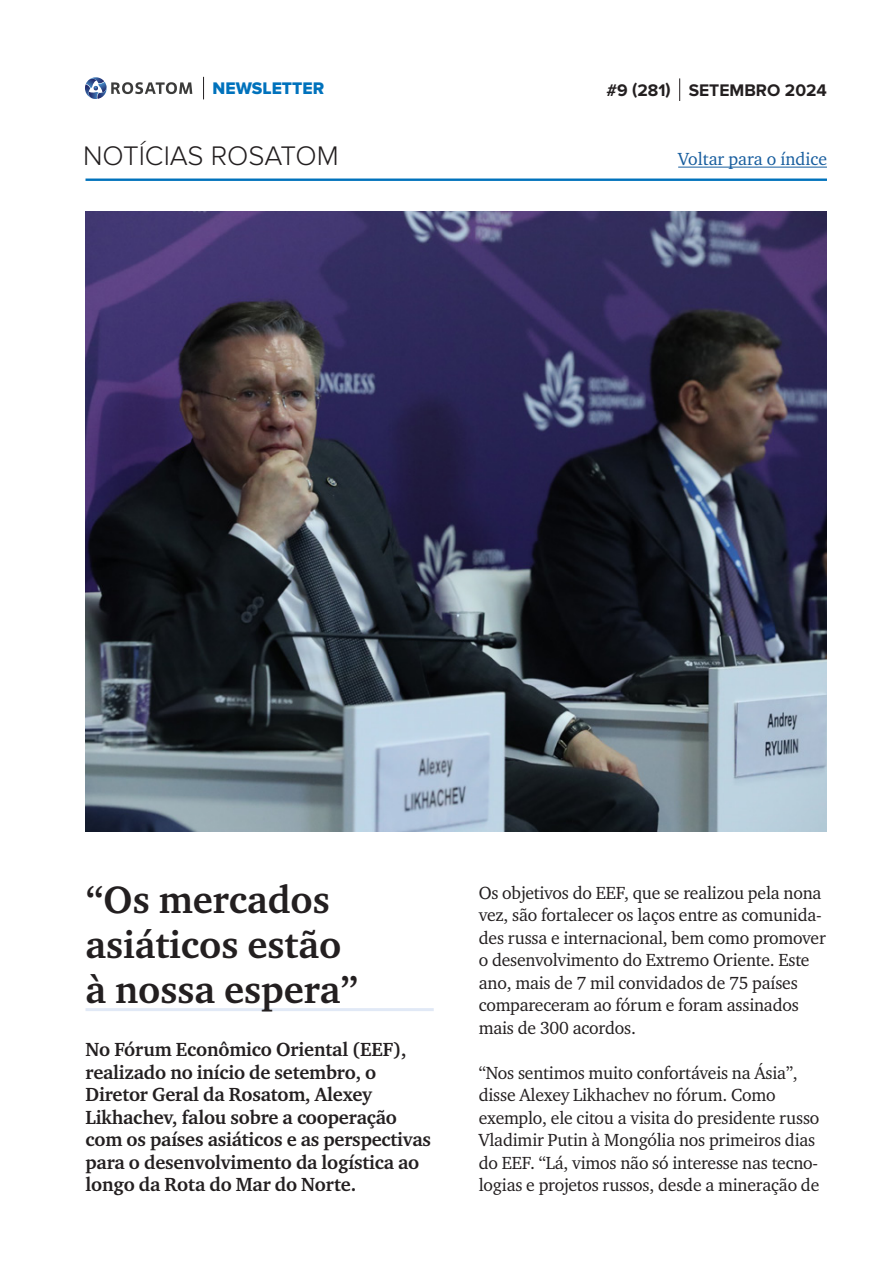
<style>
.page{position:relative;width:893px;height:1263px;background:#fff}
.page>*{position:absolute;margin:0;border:0;box-sizing:border-box;transform-origin:0 0}
.t1{font:700 39px/45px "Charter ITC";color:#231f20}
.t2{font:300 27.9px "Proxima Nova";color:#231f20}
.lead{font:700 19.5px/22.5px "Charter ITC";letter-spacing:-.01em;color:#231f20}
.main_text{font:18px/22.5px "Charter ITC";letter-spacing:-.01em;color:#231f20}
.t3{font:18px "Charter ITC";color:#175d9e}
.t4{font:700 17.4px "Proxima Nova";color:#231f20}
.t5{font:17.4px "Proxima Nova Extrabld";color:#0072bc}
</style>
<div class="page">
<hr style="left:86px;top:179px;width:741px;height:2px;background:#0072bc">
<svg style="left:203px;top:77px;width:1px;height:22px"></svg>
<svg style="left:85px;top:77px;width:107px;height:22px"></svg>
<svg style="left:679px;top:78px;width:1px;height:23px"></svg>
<hr style="left:678px;top:167px;width:149px;height:1px;background:#175d9e">
<hr style="left:86px;top:1008px;width:348px;height:3px;background:#e1e9f6">
<img style="left:86px;top:212px;width:741px;height:619px">
<p class="t5" style="left:213px;top:78px;width:113px">NEWSLETTER</p>
<p class="t4" style="left:606px;top:80px;width:222px">#9 (281) SETEMBRO 2024</p>
<h2 class="t2" style="left:83px;top:140px;width:257px">NOTÍCIAS ROSATOM</h2>
<p class="t3" style="left:678px;top:148px;width:150px">Voltar para o índice</p>
<p class="t1" style="left:86px;top:877px;width:275px">“Os mercados asiáticos estão à nossa espera”</p>
<p class="lead" style="left:86px;top:1038px;width:347px">No Fórum Econômico Oriental (EEF), realizado no início de setembro, o Diretor Geral da Rosatom, Alexey Likhachev, falou sobre a cooperação com os países asiáticos e as perspectivas para o desenvolvimento da logística ao longo da Rota do Mar do Norte.</p>
<p class="main_text" style="left:479px;top:881px;width:348px">Os objetivos do EEF, que se realizou pela nona vez, são fortalecer os laços entre as comunida&shy;des russa e internacional, bem como promover o desenvolvimento do Extremo Oriente. Este ano, mais de 7 mil convidados de 75 países compareceram ao fórum e foram assinados mais de 300 acordos.</p>
<p class="main_text" style="left:479px;top:1061px;width:342px">“Nos sentimos muito confortáveis na Ásia”, disse Alexey Likhachev no fórum. Como exemplo, ele citou a visita do presidente russo Vladimir Putin à Mongólia nos primeiros dias do EEF. “Lá, vimos não só interesse nas tecno&shy;logias e projetos russos, desde a mineração de</p>
</div>
